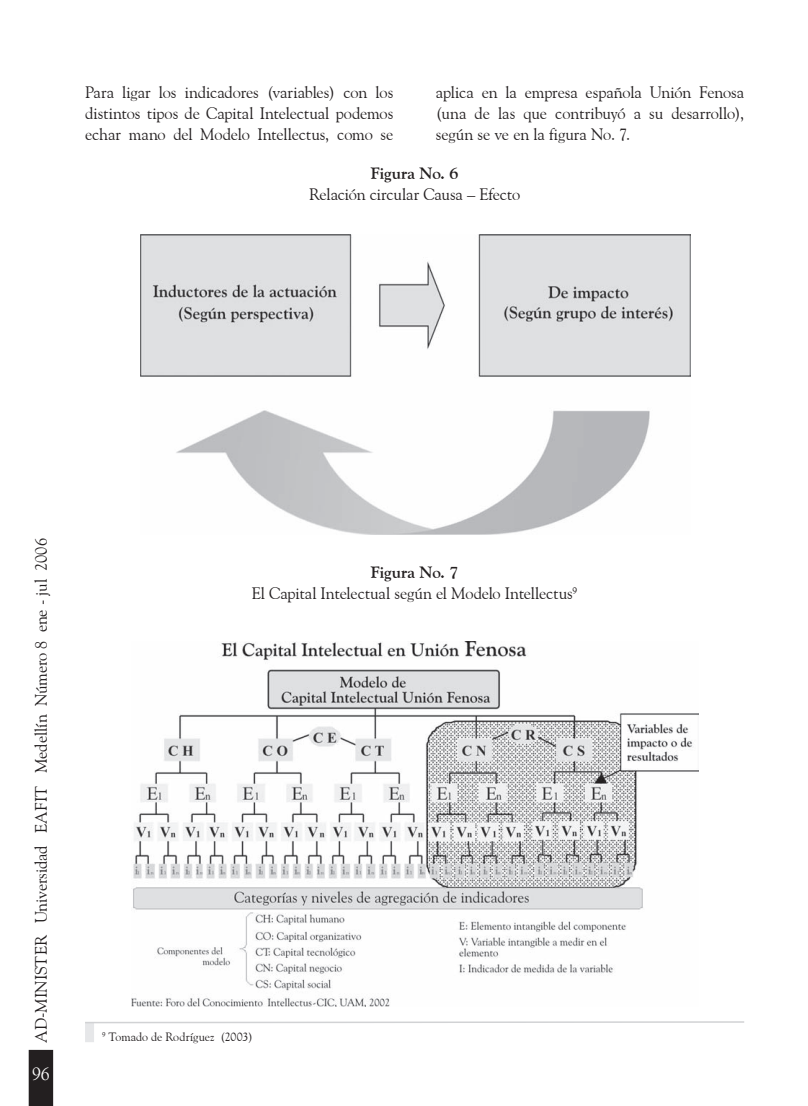
<style>
.page{position:relative;width:808px;height:1106px;background:#fff}
.page>*{position:absolute;margin:0;border:0;box-sizing:border-box;transform-origin:0 0}
.t1{font:18px "Goudy Old Style";color:#fff}
.t2{font:16.5px/21px "Goudy Old Style BT";letter-spacing:-.01em;color:#231f20;text-align:justify}
.t3{font:16.5px "Goudy Old Style";letter-spacing:-.005em;color:#231f20}
.t4{font:700 16.5px "Goudy Old Style BT";color:#231f20}
.t5{font:12px "Goudy Old Style BT";letter-spacing:.005em;color:#231f20}
.s1{font-weight:700}
</style>
<div class="page">
<svg style="left:29px;top:1049px;width:24px;height:57px"></svg>
<div style="left:85px;top:1022px;width:9px;height:20px;background:#e6e7e9"></div>
<svg style="left:85px;top:1021px;width:659px;height:3px"></svg>
<img style="left:140px;top:235px;width:550px;height:300px">
<img style="left:132px;top:641px;width:567px;height:365px">
<p class="t2" style="left:85px;top:81px;width:310px">Para ligar los indicadores (variables) con los distintos tipos de Capital Intelectual podemos echar mano del Modelo Intellectus, como se</p>
<p class="t2" style="left:436px;top:81px;width:310px">aplica en la empresa española Unión Fenosa (una de las que contribuyó a su desarrollo), según se ve en la figura No. 7.</p>
<p class="t4" style="left:371px;top:163px;width:89px">Figura No. 6</p>
<p class="t2" style="left:309px;top:183px;width:213px">Relación circular Causa – Efecto</p>
<p class="t3" style="left:31px;top:1043px;width:506px;rotate:-90deg">AD-MINISTER Universidad EAFIT Medellín Número 8 ene - jul 2006</p>
<p class="t1" style="left:32px;top:1062px;width:19px">96</p>
<p class="t2" style="left:252px;top:561px;width:327px;text-align:center"><span class="s1">Figura No. 7<br></span>El Capital Intelectual según el Modelo Intellectus<sup>9</sup></p>
<p class="t5" style="left:102px;top:1029px;width:152px"><sup>9</sup> Tomado de Rodríguez (2003)</p>
</div>
